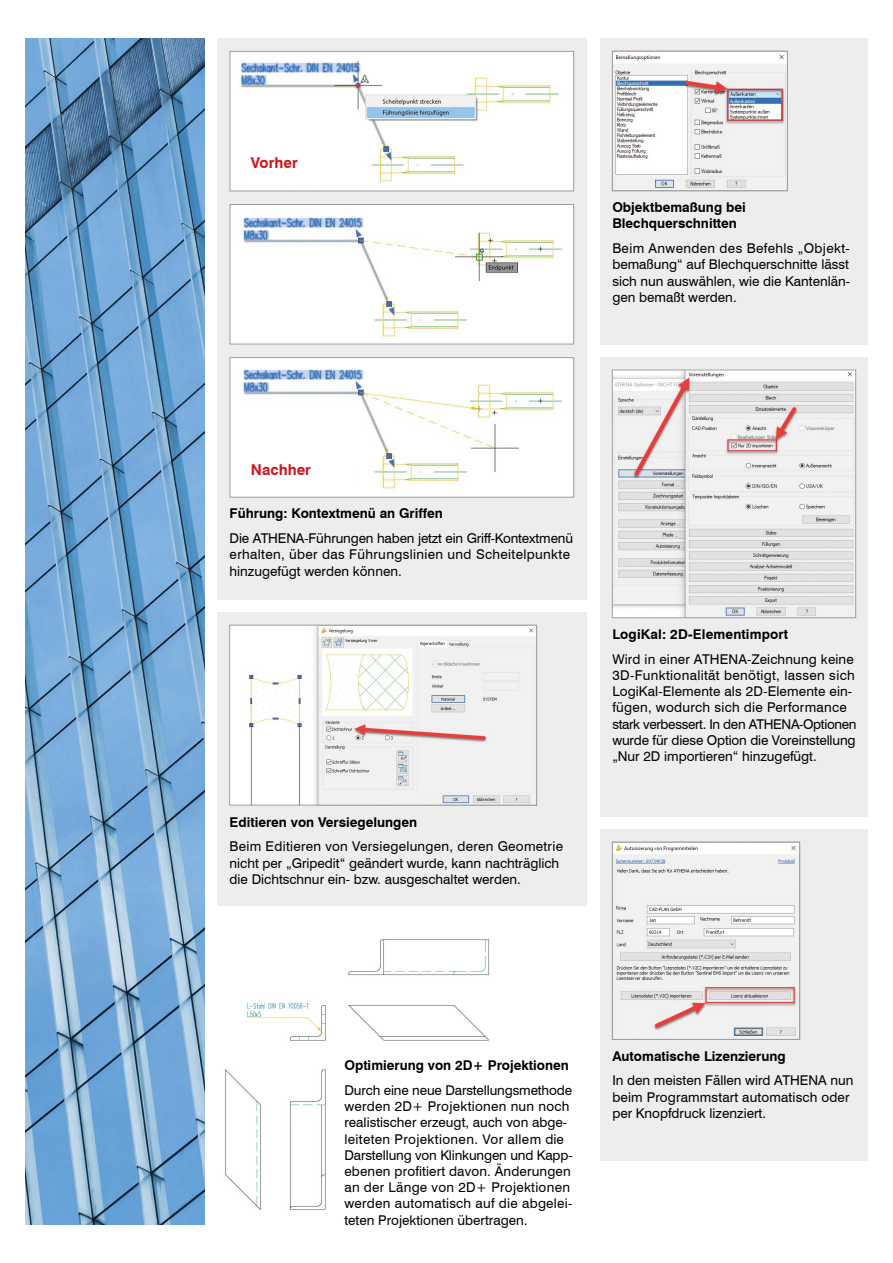
<style>
.page{position:relative;width:893px;height:1263px;background:#fff}
.page>*{position:absolute;margin:0;border:0;box-sizing:border-box;transform-origin:0 0}
.t1{font:700 15px "Swiss 721 BT";color:#cd171a}
.t2{font:13.5px/16.2px "Swiss 721 BT";color:#000}
.t3{font:700 13.5px/16.2px "Swiss 721 BT";color:#000}
</style>
<div class="page">
<div style="left:217px;top:38px;width:370px;height:562px;background:#ededed"></div>
<div style="left:217px;top:612px;width:370px;height:294px;background:#ededed"></div>
<div style="left:600px;top:38px;width:267px;height:306px;background:#ededed"></div>
<div style="left:600px;top:357px;width:267px;height:459px;background:#ededed"></div>
<div style="left:600px;top:829px;width:267px;height:332px;background:#ededed"></div>
<img style="left:225px;top:939px;width:265px;height:271px">
<div style="left:230px;top:51px;width:344px;height:140px;background:#fff"></div>
<img style="left:240px;top:60px;width:319px;height:123px">
<div style="left:230px;top:51px;width:344px;height:140px;border:1px solid #9d9d9c"></div>
<div style="left:230px;top:204px;width:344px;height:140px;background:#fff"></div>
<img style="left:242px;top:216px;width:321px;height:122px">
<div style="left:230px;top:204px;width:344px;height:140px;border:1px solid #9d9d9c"></div>
<div style="left:230px;top:358px;width:344px;height:139px;background:#fff"></div>
<img style="left:242px;top:369px;width:321px;height:121px">
<div style="left:230px;top:357px;width:344px;height:140px;border:1px solid #9d9d9c"></div>
<img style="left:614px;top:844px;width:184px;height:192px">
<div style="left:612px;top:842px;width:188px;height:198px;border:1px solid #9d9d9c"></div>
<img style="left:231px;top:627px;width:304px;height:176px">
<div style="left:229px;top:625px;width:308px;height:180px;border:1px solid #9d9d9c"></div>
<img style="left:614px;top:53px;width:172px;height:136px">
<div style="left:612px;top:51px;width:176px;height:140px;border:1px solid #9d9d9c"></div>
<img style="left:614px;top:372px;width:240px;height:244px">
<div style="left:612px;top:370px;width:244px;height:248px;border:1px solid #9d9d9c"></div>
<div style="left:247px;top:153px;width:95px;height:31px;background:#fff"></div>
<div style="left:247px;top:459px;width:110px;height:32px;background:#fff"></div>
<img style="left:26px;top:38px;width:178px;height:1187px">
<p class="t1" style="left:251px;top:154px;width:48px">Vorher</p>
<p class="t3" style="left:612px;top:199px;width:135px">Objektbemaßung bei<br>Blechquerschnitten</p>
<p class="t2" style="left:612px;top:240px;width:239px;text-align:justify">Beim Anwenden des Befehls „Objekt&shy;bemaßung“ auf Blechquerschnitte lässt sich nun auswählen, wie die Kantenlän&shy;gen bemaßt werden.</p>
<p class="t1" style="left:251px;top:460px;width:62px">Nachher</p>
<p class="t3" style="left:230px;top:505px;width:215px">Führung: Kontextmenü an Griffen</p>
<p class="t2" style="left:230px;top:530px;width:345px">Die ATHENA-Führungen haben jetzt ein Griff-Kontextmenü erhalten, über das Führungslinien und Scheitelpunkte hinzugefügt werden können.</p>
<p class="t3" style="left:230px;top:814px;width:189px">Editieren von Versiegelungen</p>
<p class="t2" style="left:230px;top:838px;width:335px">Beim Editieren von Versiegelungen, deren Geometrie nicht per „Gripedit“ geändert wurde, kann nachträglich die Dichtschnur ein- bzw. ausgeschaltet werden.</p>
<p class="t3" style="left:612px;top:626px;width:177px">LogiKal: 2D-Elementimport</p>
<p class="t2" style="left:612px;top:651px;width:246px">Wird in einer ATHENA-Zeichnung keine 3D-Funktionalität benötigt, lassen sich LogiKal-Elemente als 2D-Elemente ein&shy;fügen, wodurch sich die Performance stark verbessert. In den ATHENA-Optionen wurde für diese Option die Voreinstellung „Nur 2D importieren“ hinzugefügt.</p>
<p class="t3" style="left:344px;top:1057px;width:226px">Optimierung von 2D+ Projektionen</p>
<p class="t2" style="left:344px;top:1082px;width:230px">Durch eine neue Darstellungsmethode werden 2D+ Projektionen nun noch realistischer erzeugt, auch von abge&shy;leiteten Projektionen. Vor allem die Darstellung von Klinkungen und Kapp&shy;ebenen profitiert davon. Änderungen an der Länge von 2D+ Projektionen werden automatisch auf die abgelei&shy;teten Projektionen übertragen.</p>
<p class="t3" style="left:612px;top:1047px;width:175px">Automatische Lizenzierung</p>
<p class="t2" style="left:612px;top:1072px;width:243px">In den meisten Fällen wird ATHENA nun beim Programmstart automatisch oder per Knopfdruck lizenziert.</p>
</div>
